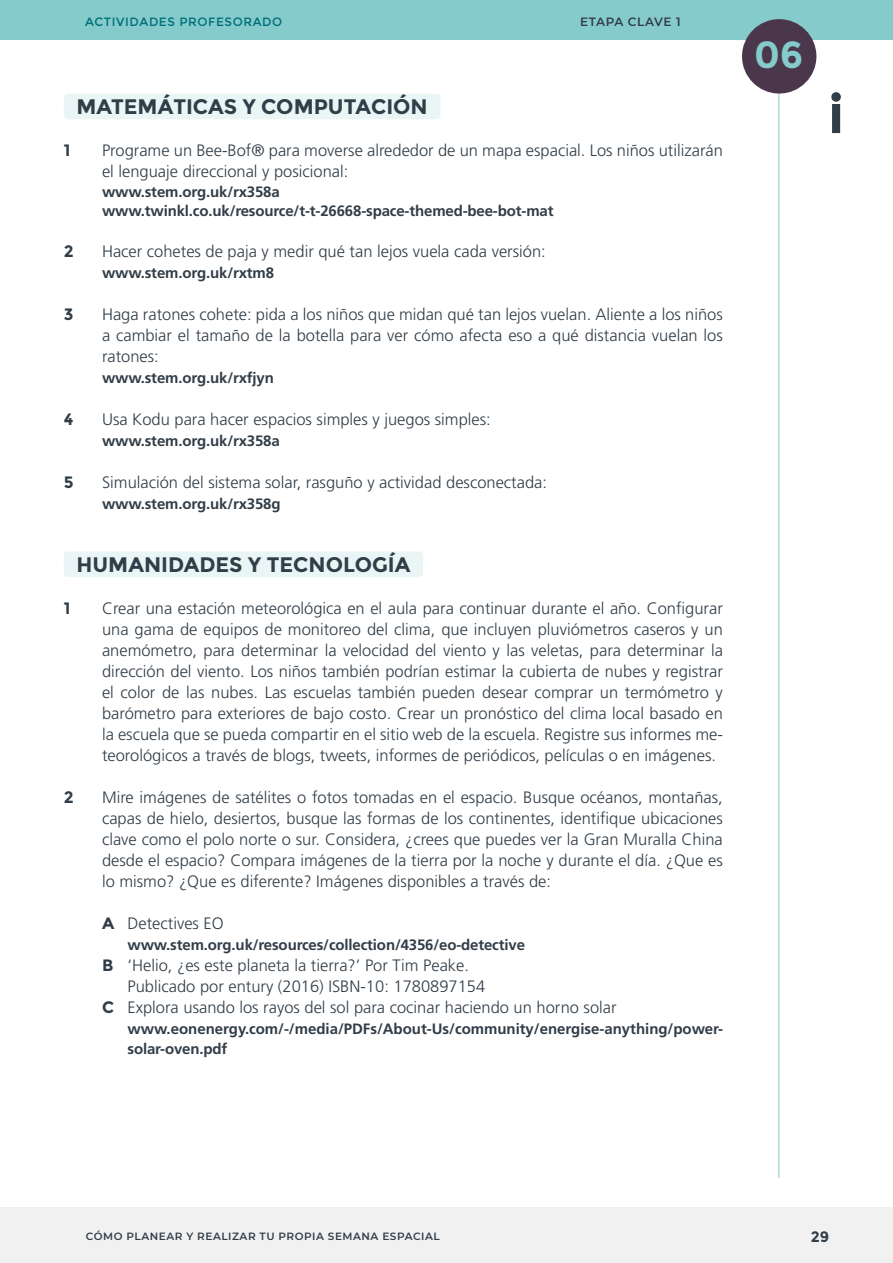
<style>
.page{position:relative;width:893px;height:1263px;background:#fff}
.page>*{position:absolute;margin:0;border:0;box-sizing:border-box;transform-origin:0 0}
.t1{font:700 54px "Montserrat";color:#313d47}
.t2{font:700 37.5px "Montserrat";color:#85cbcb}
.t3{font:700 21px "Montserrat";color:#313d47}
.t4{font:300 16.5px/21px "Frutiger LT Std";color:#313d47;text-align:justify}
.t5{font:700 16.5px "Montserrat";color:#313d47}
.t6{font:700 15px/19.5px "Frutiger LT Std";letter-spacing:-.01em;color:#313d47}
.t7{font:700 15px "Montserrat";color:#313d47}
.t8{font:12px "Montserrat";letter-spacing:.05em;color:#006f7b}
.t9{font:600 12px "Montserrat";letter-spacing:.04em;color:#313d47}
.t10{font:600 10.5px "Montserrat";letter-spacing:.05em;color:#313d47}
.s1{font-family:"Montserrat";font-weight:700}
</style>
<div class="page">
<div style="left:0;top:0;width:893px;height:40px;background:#85cbcb"></div>
<div style="left:64px;top:94px;width:377px;height:25px;background:#eaf5f6;border-radius:4px"></div>
<div style="left:64px;top:551px;width:359px;height:26px;background:#eaf5f6;border-radius:4px"></div>
<hr style="left:778px;top:93px;width:1px;height:1085px;background:#85cbcb">
<div style="left:742px;top:19px;width:74px;height:75px;background:#4a374b;border-radius:50%"></div>
<div style="left:0;top:1208px;width:893px;height:55px;background:#f1f1f2"></div>
<p class="t8" style="left:85px;top:14px;width:199px">ACTIVIDADES PROFESORADO</p>
<p class="t9" style="left:580px;top:13px;width:102px">ETAPA CLAVE 1</p>
<p class="t3" style="left:77px;top:94px;width:353px">MATEMÁTICAS Y COMPUTACIÓN</p>
<p class="t5" style="left:64px;top:141px;width:8px">1</p>
<p class="t4" style="left:102px;top:140px;width:622px">Programe un Bee-Bof® para moverse alrededor de un mapa espacial. Los niños utilizarán el lenguaje direccional y posicional:</p>
<p class="t6" style="left:102px;top:182px;width:453px">www.stem.org.uk/rx358a www.twinkl.co.uk/resource/t-t-26668-space-themed-bee-bot-mat</p>
<p class="t5" style="left:64px;top:241px;width:11px">2</p>
<p class="t4" style="left:102px;top:241px;width:445px">Hacer cohetes de paja y medir qué tan lejos vuela cada versión:</p>
<p class="t6" style="left:102px;top:263px;width:174px">www.stem.org.uk/rxtm8</p>
<p class="t5" style="left:64px;top:304px;width:11px">3</p>
<p class="t4" style="left:102px;top:304px;width:622px">Haga ratones cohete: pida a los niños que midan qué tan lejos vuelan. Aliente a los niños a cambiar el tamaño de la botella para ver cómo afecta eso a qué distancia vuelan los ratones:</p>
<p class="t6" style="left:102px;top:368px;width:173px">www.stem.org.uk/rxfjyn</p>
<p class="t5" style="left:64px;top:409px;width:11px">4</p>
<p class="t4" style="left:102px;top:409px;width:390px">Usa Kodu para hacer espacios simples y juegos simples:</p>
<p class="t6" style="left:102px;top:431px;width:179px">www.stem.org.uk/rx358a</p>
<p class="t5" style="left:64px;top:472px;width:11px">5</p>
<p class="t4" style="left:102px;top:472px;width:446px">Simulación del sistema solar, rasguño y actividad desconectada:</p>
<p class="t6" style="left:102px;top:494px;width:180px">www.stem.org.uk/rx358g</p>
<p class="t3" style="left:77px;top:552px;width:335px">HUMANIDADES Y TECNOLOGÍA</p>
<p class="t5" style="left:64px;top:598px;width:8px">1</p>
<p class="t4" style="left:102px;top:598px;width:622px">Crear una estación meteorológica en el aula para continuar durante el año. Configurar una gama de equipos de monitoreo del clima, que incluyen pluviómetros caseros y un anemómetro, para determinar la velocidad del viento y las veletas, para determinar la dirección del viento. Los niños también podrían estimar la cubierta de nubes y registrar el color de las nubes. Las escuelas también pueden desear comprar un termómetro y barómetro para exteriores de bajo costo. Crear un pronóstico del clima local basado en la escuela que se pueda compartir en el sitio web de la escuela. Registre sus informes me&shy;teorológicos a través de blogs, tweets, informes de periódicos, películas o en imágenes.</p>
<p class="t5" style="left:64px;top:787px;width:11px">2</p>
<p class="t4" style="left:102px;top:787px;width:622px">Mire imágenes de satélites o fotos tomadas en el espacio. Busque océanos, montañas, capas de hielo, desiertos, busque las formas de los continentes, identifique ubicaciones clave como el polo norte o sur. Considera, ¿crees que puedes ver la Gran Muralla China desde el espacio? Compara imágenes de la tierra por la noche y durante el día. ¿Que es lo mismo? ¿Que es diferente? Imágenes disponibles a través de:</p>
<p class="t4" style="left:102px;top:913px;width:123px"><span class="s1">A</span> Detectives EO</p>
<p class="t6" style="left:128px;top:935px;width:399px">www.stem.org.uk/resources/collection/4356/eo-detective</p>
<p class="t4" style="left:102px;top:955px;width:368px"><span class="s1">B</span> ‘Helio, ¿es este planeta la tierra?’ Por Tim Peake.</p>
<p class="t4" style="left:128px;top:976px;width:359px">Publicado por entury (2016) ISBN-10: 1780897154</p>
<p class="t4" style="left:102px;top:997px;width:516px"><span class="s1">C</span> Explora usando los rayos del sol para cocinar haciendo un horno solar</p>
<p class="t6" style="left:128px;top:1019px;width:597px">www.eonenergy.com/-/media/PDFs/About-Us/community/energise-anything/power&shy;solar-oven.pdf</p>
<h2 class="t2" style="left:754px;top:33px;width:51px">06</h2>
<h1 class="t1" style="left:828px;top:82px;width:17px">i</h1>
<p class="t10" style="left:86px;top:1229px;width:355px">CÓMO PLANEAR Y REALIZAR TU PROPIA SEMANA ESPACIAL</p>
<p class="t7" style="left:811px;top:1228px;width:20px">29</p>
</div>
